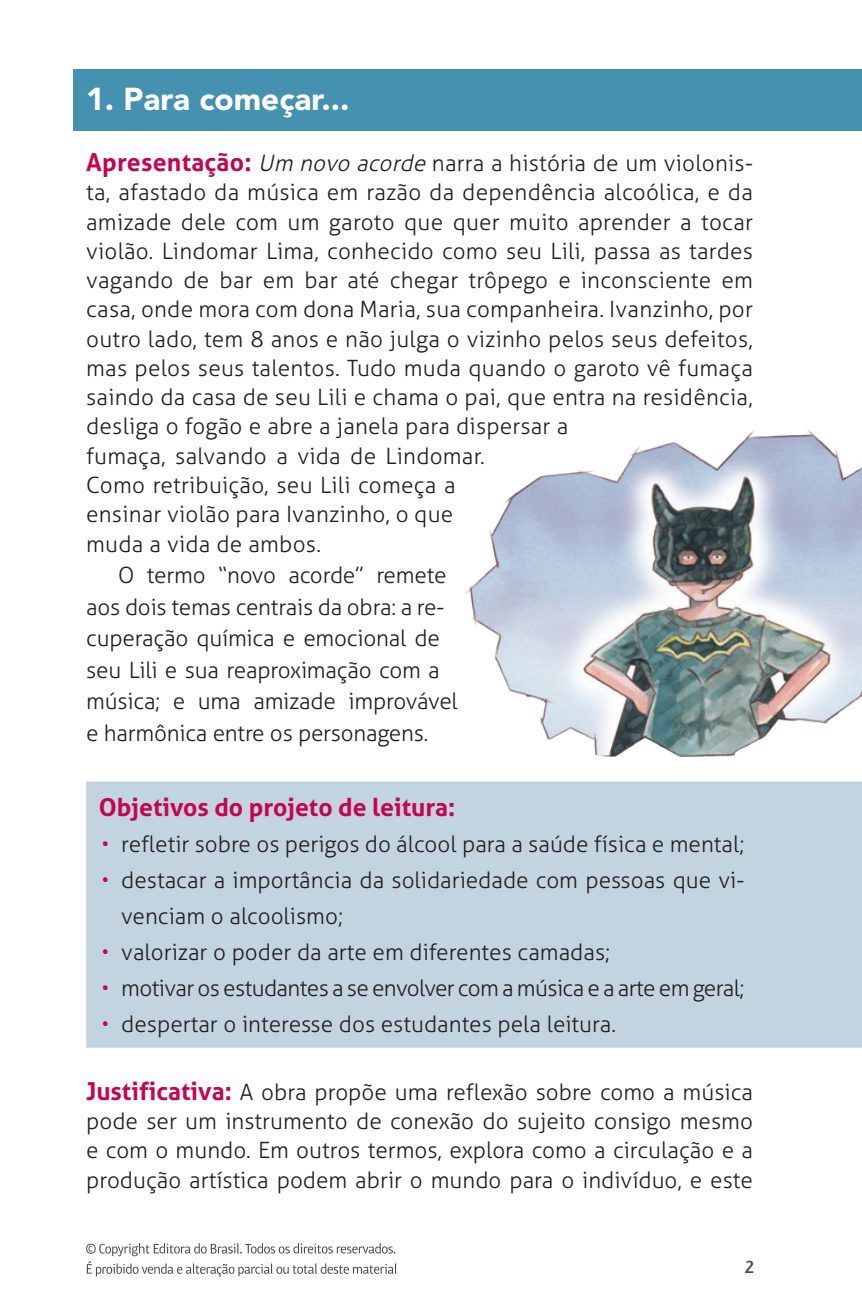
<style>
.page{position:relative;width:862px;height:1308px;background:#fff}
.page>*{position:absolute;margin:0;border:0;box-sizing:border-box;transform-origin:0 0}
.t1{font:900 31.5px "Avenir LT Std";color:#fff}
.t2{font:700 24.75px "Aller";color:#c30552}
.t3{font:300 22.5px/29.2px "Aller";color:#231f20}
.t4{font:300 22.5px "Aller";letter-spacing:-.025em;color:#231f20}
.t5{font:500 18px "Highlander Std";color:#4b4c4d}
.s1{font-weight:700;font-size:24.75px;color:#c30552}
.s2{font-style:italic}
.s3{font-family:"Barrio";font-weight:400;color:#c30552}
</style>
<div class="page">
<svg style="left:86px;top:1243px;width:310px;height:33px"></svg>
<div style="left:73px;top:69px;width:788px;height:61px;background:#4492b0"></div>
<div style="left:86px;top:781px;width:775px;height:266px;background:#c3d4e1"></div>
<img style="left:465px;top:429px;width:396px;height:328px">
<h1 class="t1" style="left:86px;top:80px;width:264px">1. Para começar...</h1>
<p class="t3" style="left:86px;top:148px;width:668px"><span class="s1">Apresentação:</span> <span class="s2">Um novo acorde</span> narra a história de um violonis&shy;ta, afastado da música em razão da dependência alcoólica, e da amizade dele com um garoto que quer muito aprender a tocar violão. Lindomar Lima, conhecido como seu Lili, passa as tardes vagando de bar em bar até chegar trôpego e inconsciente em casa, onde mora com dona Maria, sua companheira. Ivanzinho, por outro lado, tem 8 anos e não julga o vizinho pelos seus defeitos, mas pelos seus talentos. Tudo muda quando o garoto vê fumaça saindo da casa de seu Lili e chama o pai, que entra na residência, desliga o fogão e abre a janela para dispersar a<br>fumaça, salvando a vida de Lindomar.<br>Como retribuição, seu Lili começa a<br>ensinar violão para Ivanzinho, o que<br>muda a vida de ambos.</p>
<p class="t3" style="left:86px;top:559px;width:373px;line-height:31.5px;text-indent:32px">O termo “novo acorde” remete aos dois temas centrais da obra: a re&shy;cuperação química e emocional de seu Lili e sua reaproximação com a música; e uma amizade improvável e harmônica entre os personagens.</p>
<p class="t2" style="left:99px;top:791px;width:357px">Objetivos do projeto de leitura:</p>
<p class="t3" style="left:102px;top:829px;width:643px"><span class="s3">•</span> refletir sobre os perigos do álcool para a saúde física e mental;</p>
<p class="t3" style="left:121px;top:861px;width:624px;line-height:36px;text-indent:-19px"><span class="s3">•</span> destacar a importância da solidariedade com pessoas que vi&shy;venciam o alcoolismo;</p>
<p class="t3" style="left:102px;top:937px;width:509px"><span class="s3">•</span> valorizar o poder da arte em diferentes camadas;</p>
<p class="t4" style="left:102px;top:974px;width:643px"><span class="s3">•</span> motivar os estudantes a se envolver com a música e a arte em geral;</p>
<p class="t3" style="left:102px;top:1009px;width:515px"><span class="s3">•</span> despertar o interesse dos estudantes pela leitura.</p>
<p class="t3" style="left:86px;top:1077px;width:668px;text-align:justify"><span class="s1">Justificativa:</span> A obra propõe uma reflexão sobre como a música pode ser um instrumento de conexão do sujeito consigo mesmo e com o mundo. Em outros termos, explora como a circulação e a produção artística podem abrir o mundo para o indivíduo, e este</p>
<p class="t5" style="left:744px;top:1257px;width:11px">2</p>
</div>
